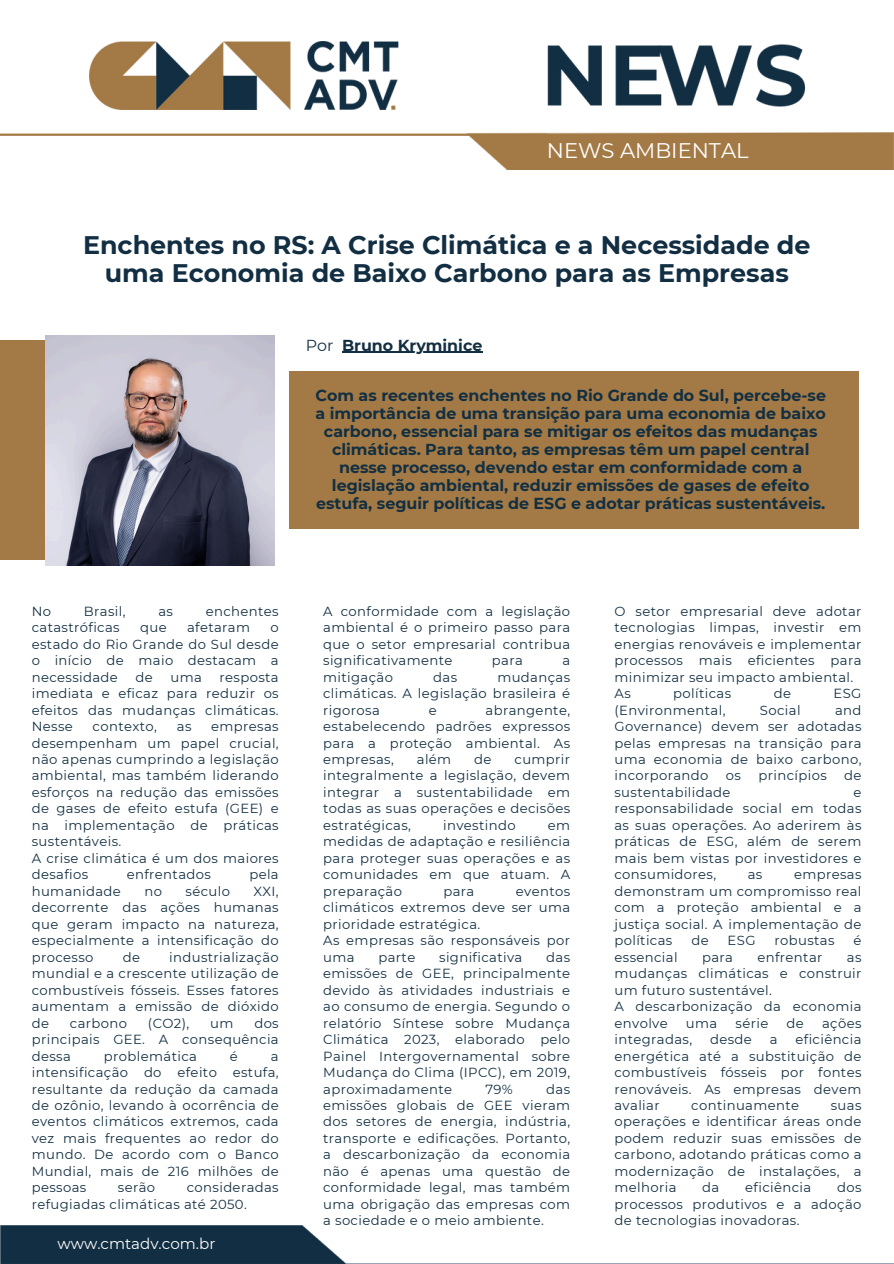
<style>
.page{position:relative;width:894px;height:1264px;background:#fff}
.page>*{position:absolute;margin:0;border:0;box-sizing:border-box;transform-origin:0 0}
.t1{font:700 25.35px/28.2px "Montserrat";color:#122e42;text-align:center}
.t2{font:21.15px "Montserrat";color:#fff}
.t3{font:700 15.9px/18px "Montserrat";color:#132f42;text-align:center}
.t4{font:15.9px "Montserrat";color:#132f42}
.t5{font:15.15px "Montserrat";color:#fff}
.t6{font:13.2px/16.5px "Montserrat";letter-spacing:.03em;color:#132f42;text-align:justify}
</style>
<div class="page">
<img style="left:89px;top:42px;width:715px;height:67px">
<img style="left:466px;top:132px;width:427px;height:37px">
<hr style="left:0;top:134px;width:546px;height:2px;background:#a37a45">
<img style="left:0;top:1225px;width:346px;height:38px">
<div style="left:0;top:340px;width:64px;height:220px;background:#a37a45"></div>
<img style="left:45px;top:335px;width:229px;height:230px">
<hr style="left:342px;top:352px;width:140px;height:1px;background:#132f42">
<div style="left:289px;top:372px;width:569px;height:157px;background:#a37a45"></div>
<p class="t2" style="left:546px;top:138px;width:203px">NEWS AMBIENTAL</p>
<h3 class="t1" style="left:83px;top:230px;width:728px">Enchentes no RS: A Crise Climática e a Necessidade de uma Economia de Baixo Carbono para as Empresas</h3>
<p class="t4" style="left:305px;top:335px;width:29px">Por</p>
<p class="t3" style="left:342px;top:336px;width:142px">Bruno Kryminice</p>
<p class="t3" style="left:315px;top:386px;width:512px">Com as recentes enchentes no Rio Grande do Sul, percebe-se a importância de uma transição para uma economia de baixo carbono, essencial para se mitigar os efeitos das mudanças climáticas. Para tanto, as empresas têm um papel central nesse processo, devendo estar em conformidade com a legislação ambiental, reduzir emissões de gases de efeito estufa, seguir políticas de ESG e adotar práticas sustentáveis.</p>
<p class="t6" style="left:32px;top:602px;width:21px">No</p>
<p class="t6" style="left:84px;top:602px;width:43px">Brasil,</p>
<p class="t6" style="left:158px;top:602px;width:16px">as</p>
<p class="t6" style="left:206px;top:602px;width:74px">enchentes</p>
<p class="t6" style="left:32px;top:619px;width:89px">catastróficas</p>
<p class="t6" style="left:140px;top:619px;width:28px">que</p>
<p class="t6" style="left:187px;top:619px;width:65px">afetaram</p>
<p class="t6" style="left:32px;top:619px;width:248px;text-indent:239px">o estado do Rio Grande do Sul desde o início de maio destacam a necessidade</p>
<p class="t6" style="left:135px;top:668px;width:19px">de</p>
<p class="t6" style="left:170px;top:668px;width:33px">uma</p>
<p class="t6" style="left:32px;top:668px;width:248px;text-indent:188px">resposta imediata e eficaz para reduzir os efeitos das mudanças climáticas.<br>Nesse</p>
<p class="t6" style="left:93px;top:718px;width:66px">contexto,</p>
<p class="t6" style="left:177px;top:718px;width:16px">as</p>
<p class="t6" style="left:32px;top:718px;width:248px;text-indent:179px">empresas desempenham um papel crucial, não apenas cumprindo a legislação ambiental, mas também liderando esforços na redução das emissões de gases de efeito estufa (GEE) e na implementação de práticas sustentáveis.</p>
<p class="t6" style="left:32px;top:849px;width:248px">A crise climática é um dos maiores desafios</p>
<p class="t6" style="left:127px;top:866px;width:86px">enfrentados</p>
<p class="t6" style="left:249px;top:866px;width:31px">pela</p>
<p class="t6" style="left:32px;top:882px;width:91px">humanidade</p>
<p class="t6" style="left:144px;top:882px;width:19px">no</p>
<p class="t6" style="left:185px;top:882px;width:46px">século</p>
<p class="t6" style="left:32px;top:882px;width:248px;text-indent:222px">XXI, decorrente das ações humanas que geram impacto na natureza, especialmente a intensificação do processo</p>
<p class="t6" style="left:32px;top:948px;width:248px;text-indent:137px">industrialização mundial e a crescente utilização de combustíveis fósseis. Esses fatores aumentam a emissão de dióxido de</p>
<p class="t6" style="left:123px;top:948px;width:19px">de</p>
<p class="t6" style="left:32px;top:1014px;width:248px;text-indent:222px">dos principais GEE. A consequência dessa</p>
<p class="t6" style="left:70px;top:1014px;width:59px">carbono</p>
<p class="t6" style="left:148px;top:1014px;width:43px">(CO2),</p>
<p class="t6" style="left:210px;top:1014px;width:25px">um</p>
<p class="t6" style="left:104px;top:1047px;width:94px">problemática</p>
<p class="t6" style="left:230px;top:1047px;width:9px">é</p>
<p class="t6" style="left:32px;top:1047px;width:248px;text-indent:239px">a intensificação do efeito estufa, resultante da redução da camada de ozônio, levando à ocorrência de eventos climáticos extremos, cada vez mais frequentes ao redor do mundo. De acordo com o Banco Mundial, mais de 216 milhões de pessoas</p>
<p class="t6" style="left:32px;top:1179px;width:248px;text-indent:155px">consideradas refugiadas climáticas até 2050.</p>
<p class="t6" style="left:118px;top:1179px;width:39px">serão</p>
<h4 class="t5" style="left:58px;top:1234px;width:159px">www.cmtadv.com.br</h4>
<p class="t6" style="left:323px;top:602px;width:248px">A conformidade com a legislação ambiental é o primeiro passo para que o setor empresarial contribua significativamente</p>
<p class="t6" style="left:492px;top:652px;width:32px">para</p>
<p class="t6" style="left:562px;top:652px;width:9px">a</p>
<p class="t6" style="left:323px;top:668px;width:248px;text-indent:174px">mudanças climáticas. A legislação brasileira é rigorosa</p>
<p class="t6" style="left:323px;top:668px;width:71px">mitigação</p>
<p class="t6" style="left:433px;top:668px;width:25px">das</p>
<p class="t6" style="left:323px;top:701px;width:248px;text-indent:162px">abrangente, estabelecendo padrões expressos para a proteção ambiental. As empresas,</p>
<p class="t6" style="left:428px;top:701px;width:9px">e</p>
<p class="t6" style="left:323px;top:751px;width:248px;text-indent:191px">cumprir integralmente a legislação, devem integrar a sustentabilidade em todas as suas operações e decisões estratégicas,</p>
<p class="t6" style="left:417px;top:751px;width:36px">além</p>
<p class="t6" style="left:474px;top:751px;width:19px">de</p>
<p class="t6" style="left:443px;top:817px;width:74px">investindo</p>
<p class="t6" style="left:323px;top:817px;width:248px;text-indent:224px">em medidas de adaptação e resiliência para proteger suas operações e as comunidades em que atuam. A preparação</p>
<p class="t6" style="left:323px;top:882px;width:248px;text-indent:192px">eventos climáticos extremos deve ser uma prioridade estratégica.</p>
<p class="t6" style="left:323px;top:932px;width:248px">As empresas são responsáveis por uma</p>
<p class="t6" style="left:443px;top:882px;width:32px">para</p>
<p class="t6" style="left:378px;top:948px;width:38px">parte</p>
<p class="t6" style="left:439px;top:948px;width:85px">significativa</p>
<p class="t6" style="left:323px;top:948px;width:248px;text-indent:223px">das emissões de GEE, principalmente devido às atividades industriais e ao consumo de energia. Segundo o relatório Síntese sobre Mudança Climática 2023, elaborado pelo Painel Intergovernamental sobre Mudança do Clima (IPCC), em 2019, aproximadamente</p>
<p class="t6" style="left:323px;top:1080px;width:248px;text-indent:223px">das emissões globais de GEE vieram dos setores de energia, indústria, transporte e edificações. Portanto, a descarbonização da economia não é apenas uma questão de conformidade legal, mas também uma obrigação das empresas com a sociedade e o meio ambiente.</p>
<p class="t6" style="left:485px;top:1080px;width:29px">79%</p>
<p class="t6" style="left:614px;top:602px;width:248px">O setor empresarial deve adotar tecnologias limpas, investir em energias renováveis e implementar processos mais eficientes para minimizar seu impacto ambiental.</p>
<h4 class="t6" style="left:614px;top:685px;width:18px">As</h4>
<h4 class="t6" style="left:673px;top:685px;width:59px">políticas</h4>
<h4 class="t6" style="left:773px;top:685px;width:19px">de</h4>
<h4 class="t6" style="left:833px;top:685px;width:29px">ESG</h4>
<h4 class="t6" style="left:614px;top:701px;width:112px">(Environmental,</h4>
<h4 class="t6" style="left:759px;top:701px;width:42px">Social</h4>
<h4 class="t6" style="left:614px;top:701px;width:248px;text-indent:220px">and Governance) devem ser adotadas pelas empresas na transição para uma economia de baixo carbono, incorporando</h4>
<h4 class="t6" style="left:725px;top:767px;width:17px">os</h4>
<h4 class="t6" style="left:758px;top:767px;width:70px">princípios</h4>
<h4 class="t6" style="left:844px;top:767px;width:19px">de</h4>
<h4 class="t6" style="left:614px;top:784px;width:117px">sustentabilidade</h4>
<h4 class="t6" style="left:614px;top:784px;width:248px;text-indent:239px">e responsabilidade social em todas as suas operações. Ao aderirem às práticas de ESG, além de serem mais bem vistas por investidores e consumidores,</h4>
<h4 class="t6" style="left:614px;top:866px;width:248px;text-indent:179px">empresas demonstram um compromisso real com a proteção ambiental e a justiça social. A implementação de políticas</h4>
<h4 class="t6" style="left:747px;top:866px;width:16px">as</h4>
<h4 class="t6" style="left:691px;top:932px;width:19px">de</h4>
<h4 class="t6" style="left:727px;top:932px;width:29px">ESG</h4>
<h4 class="t6" style="left:774px;top:932px;width:62px">robustas</h4>
<h4 class="t6" style="left:853px;top:932px;width:9px">é</h4>
<h4 class="t6" style="left:614px;top:948px;width:65px">essencial</h4>
<h4 class="t6" style="left:701px;top:948px;width:32px">para</h4>
<h4 class="t6" style="left:757px;top:948px;width:66px">enfrentar</h4>
<h4 class="t6" style="left:614px;top:948px;width:248px;text-align:left;text-indent:232px">as mudanças climáticas e construir um futuro sustentável.<br>A descarbonização da economia envolve</h4>
<p class="t6" style="left:685px;top:1014px;width:33px">uma</p>
<p class="t6" style="left:735px;top:1014px;width:34px">série</p>
<p class="t6" style="left:786px;top:1014px;width:19px">de</p>
<p class="t6" style="left:821px;top:1014px;width:41px">ações</p>
<p class="t6" style="left:614px;top:1031px;width:79px">integradas,</p>
<p class="t6" style="left:710px;top:1031px;width:43px">desde</p>
<p class="t6" style="left:769px;top:1031px;width:9px">a</p>
<p class="t6" style="left:614px;top:1031px;width:248px;text-indent:181px">eficiência energética até a substituição de combustíveis fósseis por fontes renováveis. As empresas devem avaliar</p>
<p class="t6" style="left:691px;top:1096px;width:109px">continuamente</p>
<p class="t6" style="left:614px;top:1096px;width:248px;text-indent:216px">suas operações e identificar áreas onde podem reduzir suas emissões de carbono, adotando práticas como a modernização de instalações, a melhoria</p>
<p class="t6" style="left:702px;top:1179px;width:19px">da</p>
<p class="t6" style="left:745px;top:1179px;width:67px">eficiência</p>
<p class="t6" style="left:614px;top:1179px;width:248px;text-indent:222px">dos processos produtivos e a adoção de tecnologias inovadoras.</p>
</div>
